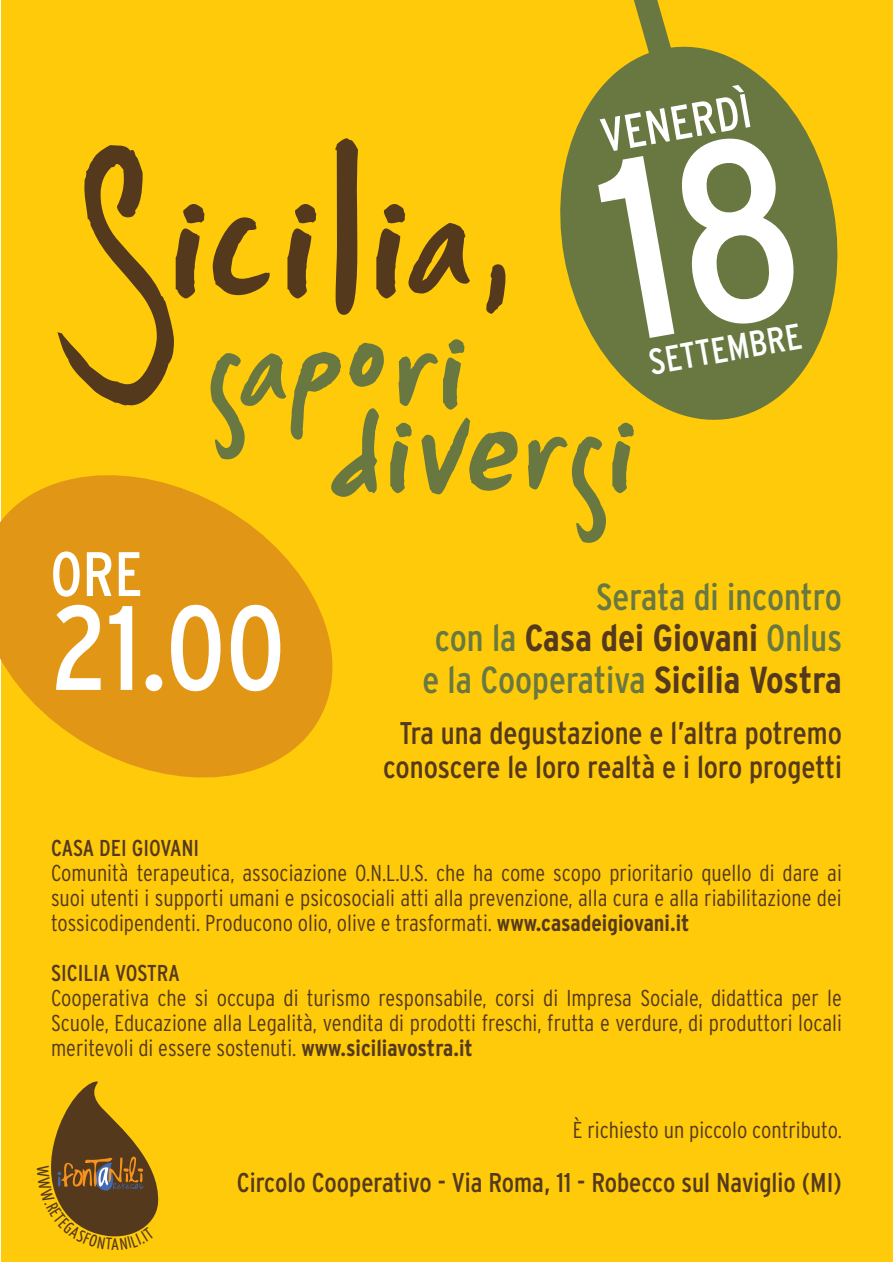
<style>
.page{position:relative;width:893px;height:1263px;background:#fff}
.page>*{position:absolute;margin:0;border:0;box-sizing:border-box;transform-origin:0 0}
.t1{font:266.1px "Splurge";letter-spacing:-.035em;color:#55391d}
.t2{font:198.3px "Splurge";letter-spacing:-.015em;color:#687840}
.t3{font:condensed 119.85px "Interstate";color:#fff}
.t4{font:condensed 62.55px "Interstate";color:#fff}
.t5{font:condensed 47.85px "Interstate";color:#fff}
.t6{font:condensed 37.5px "Interstate";color:#687840}
.t7{font:700 condensed 37.5px "Interstate";color:#55391d}
.t8{font:condensed 36.45px "Interstate";color:#fff}
.t9{font:condensed 31.35px/33.5px "Interstate";color:#55391d;text-align:center}
.t10{font:condensed 27.15px "Interstate";color:#55391d}
.t11{font:300 condensed 22.95px/25px "Interstate";color:#55391d;text-align:justify}
.t12{font:condensed 22.95px "Interstate";color:#55391d}
.t13{font:16.8px "Yanone Kaffeesatz";color:#55391d}
.s1{font-weight:400;color:#687840}
.s2{font-weight:700;color:#55391d}
.s3{font-weight:700}
</style>
<div class="page">
<div style="left:1px;top:1px;width:891px;height:1261px;background:#feca0a"></div>
<svg style="left:0;top:475px;width:333px;height:303px;fill:#e29616"></svg>
<svg style="left:560px;top:47px;width:278px;height:373px;fill:#687840"></svg>
<svg style="left:616px;top:0;width:75px;height:90px"></svg>
<div style="left:594px;top:128px;width:208px;height:214px;background:#687840"></div>
<svg style="left:51px;top:1081px;width:108px;height:156px"></svg>
<p class="t5" style="left:597px;top:110px;width:153px;rotate:-10deg">venerdì</p>
<p class="t1" style="left:52px;top:32px;width:472px">Sicilia,</p>
<p class="t8" style="left:646px;top:342px;width:156px;rotate:-10deg">sett embre</p>
<p class="t2" style="left:207px;top:211px;width:266px">sapori</p>
<p class="t2" style="left:322px;top:295px;width:321px">diversi</p>
<p class="t4" style="left:50px;top:539px;width:93px">ore</p>
<p class="t3" style="left:50px;top:581px;width:237px">21.00</p>
<p class="t6" style="left:596px;top:576px;width:247px">Serata di incontro</p>
<p class="t7" style="left:435px;top:617px;width:409px"><span class="s1">con la</span> Casa dei Giovani <span class="s1">Onlus</span></p>
<p class="t6" style="left:422px;top:659px;width:421px">e la Cooperativa <span class="s2">Sicilia Vostra</span></p>
<p class="t9" style="left:383px;top:716px;width:460px">Tra una degustazione e l’altra potremo conoscere le loro realtà e i loro progetti</p>
<p class="t12" style="left:51px;top:835px;width:150px">Casa dei Giovani</p>
<p class="t11" style="left:51px;top:860px;width:792px">Comunità terapeutica, associazione O.N.L.U.S. che ha come scopo prioritario quello di dare ai suoi utenti i supporti umani e psicosociali atti alla prevenzione, alla cura e alla riabilitazione dei tossicodipendenti. Producono olio, olive e trasformati. <span class="s3">www.casadeigiovani.it</span></p>
<p class="t12" style="left:51px;top:960px;width:76px">Sicilia Vost</p>
<p class="t12" style="left:157px;top:960px;width:24px">ra</p>
<p class="t11" style="left:51px;top:985px;width:792px">Cooperativa che si occupa di turismo responsabile, corsi di Impresa Sociale, didattica per le Scuole, Educazione alla Legalità, vendita di prodotti freschi, frutta e verdure, di produttori locali meritevoli di essere sostenuti. <span class="s3">www.siciliavostra.it</span></p>
<p class="t13" style="left:112px;top:1233px;width:9px">a</p>
<p class="t11" style="left:573px;top:1117px;width:270px">È richiesto un piccolo contributo.</p>
<p class="t10" style="left:237px;top:1167px;width:607px">Circolo Cooperativo - Via Roma, 11 - Robecco sul Naviglio (MI)</p>
</div>
